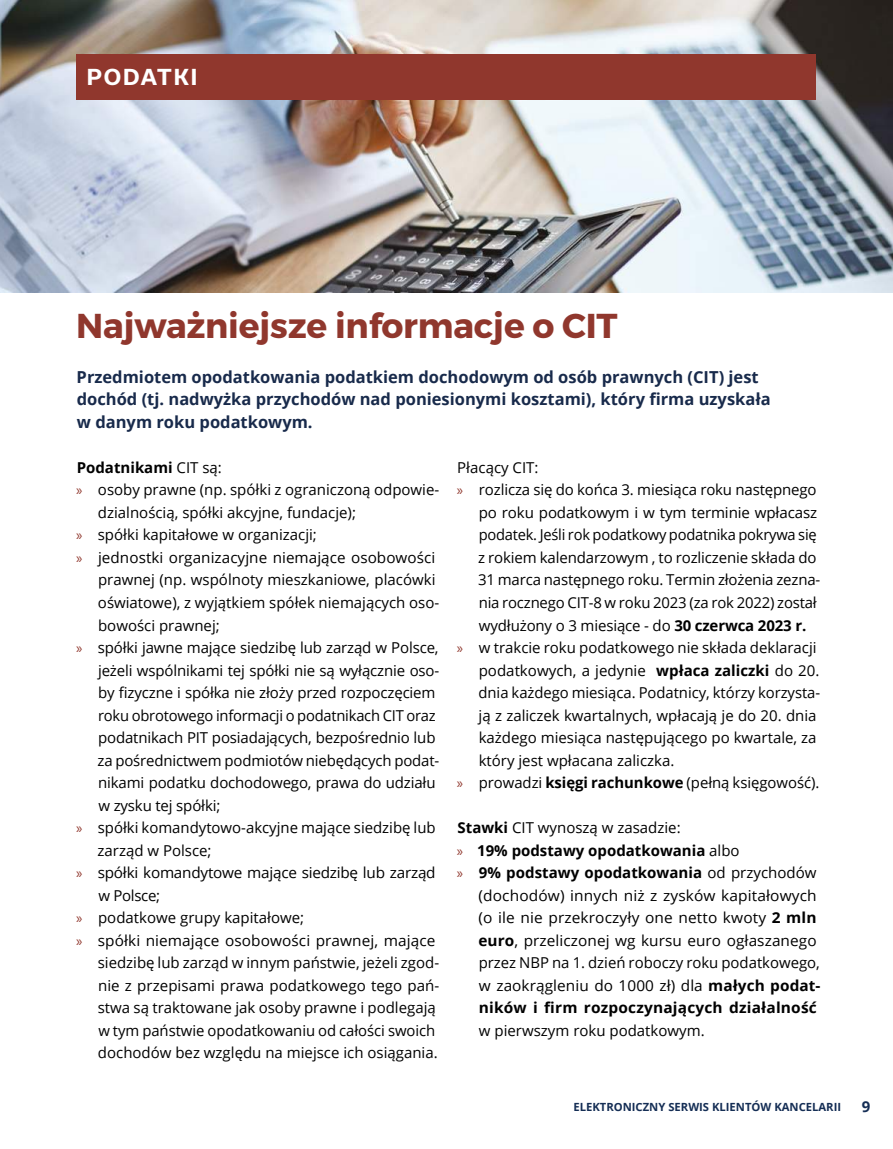
<style>
.page{position:relative;width:893px;height:1149px;background:#fff}
.page>*{position:absolute;margin:0;border:0;box-sizing:border-box;transform-origin:0 0}
.t1{font:34.5px "Trueno Bd";letter-spacing:-.005em;color:#90372d}
.t2{font:700 21px "Usual";letter-spacing:.09em;color:#fff}
.t3{font:700 16.5px/22.5px "Open Sans";color:#182a4b}
.t4{font:15px "Open Sans";color:#000}
.t5{font:700 15px "Open Sans";color:#000}
.t6{font:700 15px "Open Sans";color:#152e55}
.t7{font:700 11.25px "Open Sans";color:#152e55}
.s1{font-weight:400}
.s2{font-family:"Myriad Pro";color:#90372d}
.s3{font-weight:700}
.s4{font-family:"Myriad Pro";font-weight:400;color:#90372d}
</style>
<div class="page">
<img style="left:0;top:0;width:893px;height:293px">
<div style="left:76px;top:54px;width:740px;height:45px;background:#90372d"></div>
<h2 class="t2" style="left:87px;top:65px;width:112px">PODATKI</h2>
<h1 class="t1" style="left:76px;top:304px;width:543px">Najważniejsze informacje o CIT</h1>
<p class="t3" style="left:77px;top:365px;width:696px">Przedmiotem opodatkowania podatkiem dochodowym od osób prawnych (CIT) jest dochód (tj. nadwyżka przychodów nad poniesionymi kosztami), który firma uzyskała w danym roku podatkowym.</p>
<p class="t5" style="left:77px;top:456px;width:147px">Podatnikami <span class="s1">CIT są:</span></p>
<p class="t4" style="left:76px;top:479px;width:364px"><span class="s2">»</span> osoby prawne (np. spółki z ograniczoną odpowie-</p>
<p class="t4" style="left:98px;top:502px;width:260px">dzialnością, spółki akcyjne, fundacje);</p>
<p class="t4" style="left:76px;top:524px;width:242px"><span class="s2">»</span> spółki kapitałowe w organizacji;</p>
<p class="t4" style="left:76px;top:547px;width:361px"><span class="s2">»</span> jednostki organizacyjne niemające osobowości</p>
<p class="t4" style="left:98px;top:569px;width:339px">prawnej (np. wspólnoty mieszkaniowe, placówki</p>
<p class="t4" style="left:98px;top:592px;width:343px">oświatowe), z wyjątkiem spółek niemających oso-</p>
<p class="t4" style="left:98px;top:614px;width:123px">bowości prawnej;</p>
<p class="t4" style="left:76px;top:637px;width:364px"><span class="s2">»</span> spółki jawne mające siedzibę lub zarząd w Polsce,</p>
<p class="t4" style="left:98px;top:659px;width:343px">jeżeli wspólnikami tej spółki nie są wyłącznie oso-</p>
<p class="t4" style="left:98px;top:682px;width:339px">by fizyczne i spółka nie złoży przed rozpoczęciem</p>
<p class="t4" style="left:98px;top:704px;width:339px">roku obrotowego informacji o podatnikach CIT oraz</p>
<p class="t4" style="left:98px;top:727px;width:339px">podatnikach PIT posiadających, bezpośrednio lub</p>
<p class="t4" style="left:98px;top:749px;width:343px">za pośrednictwem podmiotów niebędących podat-</p>
<p class="t4" style="left:98px;top:772px;width:339px">nikami podatku dochodowego, prawa do udziału</p>
<p class="t4" style="left:98px;top:794px;width:123px">w zysku tej spółki;</p>
<p class="t4" style="left:76px;top:817px;width:361px"><span class="s2">»</span> spółki komandytowo-akcyjne mające siedzibę lub</p>
<p class="t4" style="left:98px;top:839px;width:116px">zarząd w Polsce;</p>
<p class="t4" style="left:76px;top:862px;width:361px"><span class="s2">»</span> spółki komandytowe mające siedzibę lub zarząd</p>
<p class="t4" style="left:98px;top:884px;width:63px">w Polsce;</p>
<p class="t4" style="left:76px;top:907px;width:229px"><span class="s2">»</span> podatkowe grupy kapitałowe;</p>
<p class="t4" style="left:76px;top:929px;width:361px"><span class="s2">»</span> spółki niemające osobowości prawnej, mające</p>
<p class="t4" style="left:98px;top:952px;width:343px">siedzibę lub zarząd w innym państwie, jeżeli zgod-</p>
<p class="t4" style="left:98px;top:974px;width:343px">nie z przepisami prawa podatkowego tego pań-</p>
<p class="t4" style="left:98px;top:997px;width:340px">stwa są traktowane jak osoby prawne i podlegają</p>
<p class="t4" style="left:98px;top:1019px;width:338px">w tym państwie opodatkowaniu od całości swoich</p>
<p class="t4" style="left:98px;top:1042px;width:341px">dochodów bez względu na miejsce ich osiągania.</p>
<p class="t4" style="left:457px;top:457px;width:83px">Płacący CIT:</p>
<p class="t4" style="left:457px;top:479px;width:361px"><span class="s2">»</span> rozlicza się do końca 3. miesiąca roku następnego</p>
<p class="t4" style="left:479px;top:502px;width:340px">po roku podatkowym i w tym terminie wpłacasz</p>
<p class="t4" style="left:479px;top:524px;width:340px">podatek. Jeśli rok podatkowy podatnika pokrywa się</p>
<p class="t4" style="left:478px;top:547px;width:340px">z rokiem kalendarzowym , to rozliczenie składa do</p>
<p class="t4" style="left:478px;top:569px;width:344px">31 marca następnego roku. Termin złożenia zezna-</p>
<p class="t4" style="left:479px;top:592px;width:340px">nia rocznego CIT-8 w roku 2023 (za rok 2022) został</p>
<p class="t4" style="left:479px;top:614px;width:329px">wydłużony o 3 miesiące - do <span class="s3">30 czerwca 2023 r.</span></p>
<p class="t4" style="left:457px;top:637px;width:361px"><span class="s2">»</span> w trakcie roku podatkowego nie składa deklaracji</p>
<p class="t4" style="left:479px;top:659px;width:342px">podatkowych, a jedynie <span class="s3">wpłaca zaliczki</span> do 20.</p>
<p class="t4" style="left:478px;top:682px;width:343px">dnia każdego miesiąca. Podatnicy, którzy korzysta-</p>
<p class="t4" style="left:479px;top:704px;width:339px">ją z zaliczek kwartalnych, wpłacają je do 20. dnia</p>
<p class="t4" style="left:479px;top:727px;width:339px">każdego miesiąca następującego po kwartale, za</p>
<p class="t4" style="left:479px;top:749px;width:197px">który jest wpłacana zaliczka.</p>
<p class="t4" style="left:457px;top:772px;width:364px"><span class="s2">»</span> prowadzi <span class="s3">księgi rachunkowe</span> (pełną księgowość).</p>
<p class="t4" style="left:458px;top:817px;width:225px"><span class="s3">Stawki</span> CIT wynoszą w zasadzie:</p>
<p class="t5" style="left:457px;top:839px;width:284px"><span class="s4">»</span> 19% podstawy opodatkowania <span class="s1">albo</span></p>
<p class="t5" style="left:457px;top:861px;width:361px"><span class="s4">»</span> 9% podstawy opodatkowania <span class="s1">od przychodów</span></p>
<p class="t4" style="left:479px;top:884px;width:340px">(dochodów) innych niż z zysków kapitałowych</p>
<p class="t4" style="left:479px;top:907px;width:339px">(o ile nie przekroczyły one netto kwoty <span class="s3">2 mln</span></p>
<p class="t4" style="left:478px;top:929px;width:340px"><span class="s3">euro</span>, przeliczonej wg kursu euro ogłaszanego</p>
<p class="t4" style="left:479px;top:952px;width:343px">przez NBP na 1. dzień roboczy roku podatkowego,</p>
<p class="t4" style="left:479px;top:974px;width:343px">w zaokrągleniu do 1000 zł) dla <span class="s3">małych podat-</span></p>
<p class="t5" style="left:479px;top:996px;width:340px">ników i firm rozpoczynających działalność</p>
<p class="t4" style="left:479px;top:1019px;width:227px">w pierwszym roku podatkowym.</p>
<p class="t7" style="left:573px;top:1099px;width:269px">ELEKTRONICZNY SERWIS KLIENTÓW KANCELARII</p>
<p class="t6" style="left:862px;top:1095px;width:10px">9</p>
</div>
